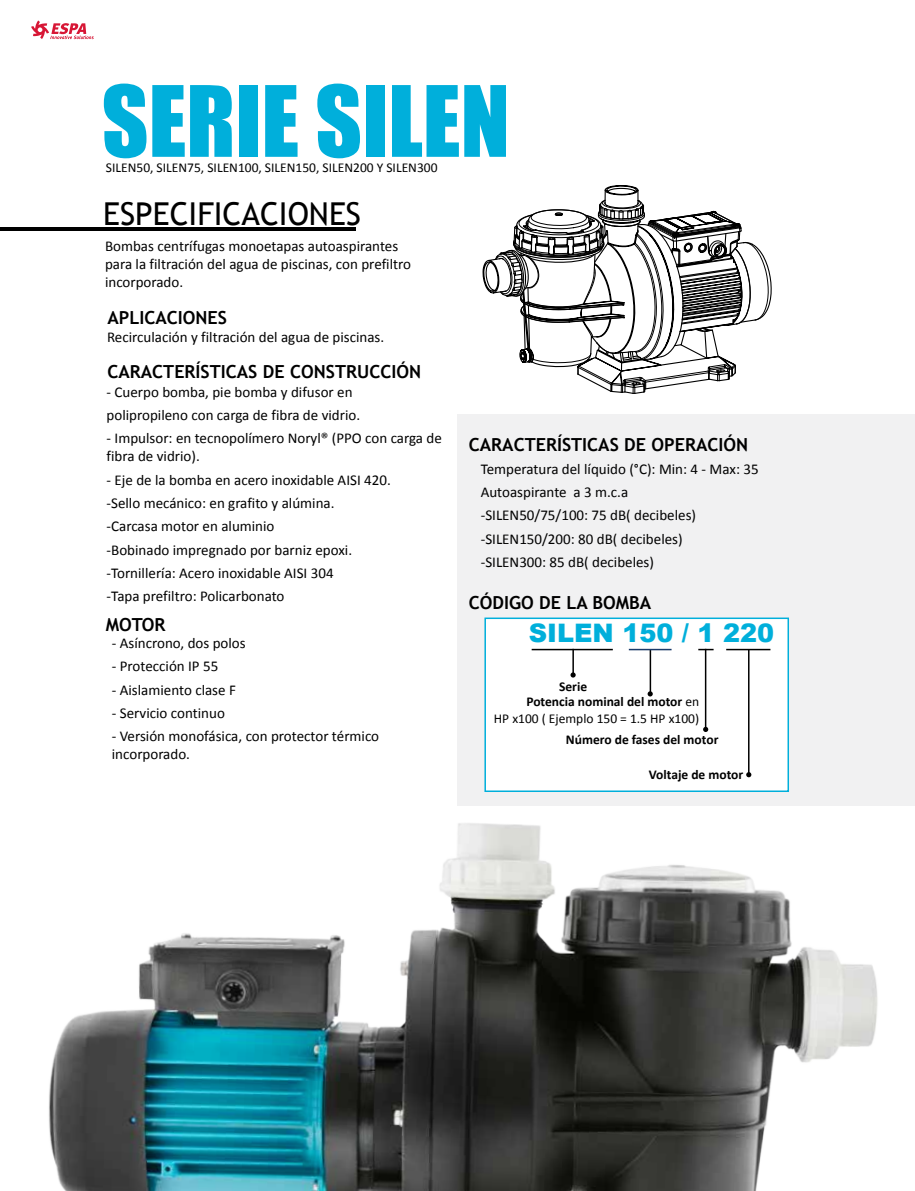
<style>
.page{position:relative;width:915px;height:1191px;background:#fff}
.page>*{position:absolute;margin:0;border:0;box-sizing:border-box;transform-origin:0 0}
.t1{font:90.75px "Impact";color:#00afdb}
.t2{font:31.5px "Trebuchet MS";color:#000}
.t3{font:900 25.5px "Arial";color:#00afdb}
.t4{font:700 18px "Trebuchet MS";color:#000}
.t5{font:15px/23.2px "Calibri";color:#000}
.t6{font:13.5px "Calibri";color:#000}
.t7{font:700 13.5px "Calibri";color:#000}
.s1{font-weight:400}
</style>
<div class="page">
<img style="left:49px;top:823px;width:829px;height:368px">
<svg style="left:31px;top:20px;width:63px;height:19px"></svg>
<div style="left:457px;top:414px;width:457px;height:392px;background:#f1f1f2"></div>
<svg style="left:482px;top:185px;width:290px;height:209px"></svg>
<div style="left:484px;top:617px;width:304px;height:175px;background:#fff;border:2px solid #00afdb"></div>
<hr style="left:531px;top:649px;width:81px;height:1px;background:#000">
<svg style="left:698px;top:649px;width:15px;height:1px"></svg>
<hr style="left:726px;top:649px;width:44px;height:1px;background:#000">
<hr style="left:649px;top:649px;width:2px;height:45px;background:#000">
<svg style="left:647px;top:691px;width:5px;height:5px"></svg>
<svg style="left:570px;top:650px;width:5px;height:27px"></svg>
<hr style="left:704px;top:649px;width:2px;height:80px;background:#000">
<svg style="left:703px;top:727px;width:5px;height:5px"></svg>
<hr style="left:747px;top:649px;width:2px;height:125px;background:#000">
<svg style="left:746px;top:772px;width:5px;height:5px"></svg>
<hr style="left:628px;top:649px;width:43px;height:1px;background:#1c3b6a">
<hr style="left:0;top:227px;width:355px;height:3px;background:#000">
<h1 class="t1" style="left:102px;top:51px;width:409px">SERIE SILEN</h1>
<p class="t6" style="left:106px;top:159px;width:333px">SILEN50, SILEN75, SILEN100, SILEN150, SILEN200 Y SILEN300</p>
<h2 class="t2" style="left:103px;top:195px;width:259px">ESPECIFICACIONES</h2>
<p class="t5" style="left:105px;top:237px;width:307px;line-height:18px">Bombas centrífugas monoetapas autoaspirantes para la filtración del agua de piscinas, con prefiltro incorporado.</p>
<p class="t4" style="left:107px;top:306px;width:121px">APLICACIONES</p>
<p class="t5" style="left:107px;top:326px;width:278px">Recirculación y filtración del agua de piscinas.</p>
<p class="t4" style="left:107px;top:360px;width:315px">CARACTERÍSTICAS DE CONSTRUCCIÓN</p>
<p class="t5" style="left:107px;top:380px;width:255px">- Cuerpo bomba, pie bomba y difusor en polipropileno con carga de fibra de vidrio.</p>
<p class="t5" style="left:107px;top:429px;width:336px;line-height:18px">- Impulsor: en tecnopolímero Noryl® (PPO con carga de fibra de vidrio).</p>
<p class="t5" style="left:107px;top:468px;width:285px">- Eje de la bomba en acero inoxidable AISI 420. -Sello mecánico: en grafito y alúmina.<br>-Carcasa motor en aluminio<br>-Bobinado impregnado por barniz epoxi. -Tornillería: Acero inoxidable AISI 304<br>-Tapa prefiltro: Policarbonato</p>
<p class="t5" style="left:112px;top:631px;width:135px">- Asíncrono, dos polos</p>
<p class="t5" style="left:112px;top:654px;width:108px">- Protección IP 55</p>
<p class="t5" style="left:112px;top:678px;width:125px">- Aislamiento clase F</p>
<p class="t5" style="left:112px;top:701px;width:114px">- Servicio continuo</p>
<p class="t5" style="left:112px;top:727px;width:269px;line-height:18px">- Versión monofásica, con protector térmico incorporado.</p>
<p class="t4" style="left:106px;top:613px;width:61px">MOTOR</p>
<p class="t4" style="left:468px;top:433px;width:281px">CARACTERÍSTICAS DE OPERACIÓN</p>
<p class="t5" style="left:480px;top:457px;width:279px">Temperatura del líquido (°C): Min: 4 - Max: 35<br>Autoaspirante a 3 m.c.a<br>-SILEN50/75/100: 75 dB( decibeles) -SILEN150/200: 80 dB( decibeles)<br>-SILEN300: 85 dB( decibeles)</p>
<p class="t4" style="left:468px;top:591px;width:184px">CÓDIGO DE LA BOMBA</p>
<h3 class="t3" style="left:528px;top:615px;width:247px">SILEN 150 / 1 220</h3>
<p class="t7" style="left:559px;top:677px;width:30px">Serie</p>
<p class="t7" style="left:526px;top:693px;width:174px">Potencia nominal del motor <span class="s1">en</span></p>
<p class="t6" style="left:493px;top:709px;width:207px">HP x100 ( Ejemplo 150 = 1.5 HP x100)</p>
<p class="t7" style="left:565px;top:730px;width:154px">Número de fases del motor</p>
<p class="t7" style="left:648px;top:765px;width:96px">Voltaje de motor</p>
</div>
